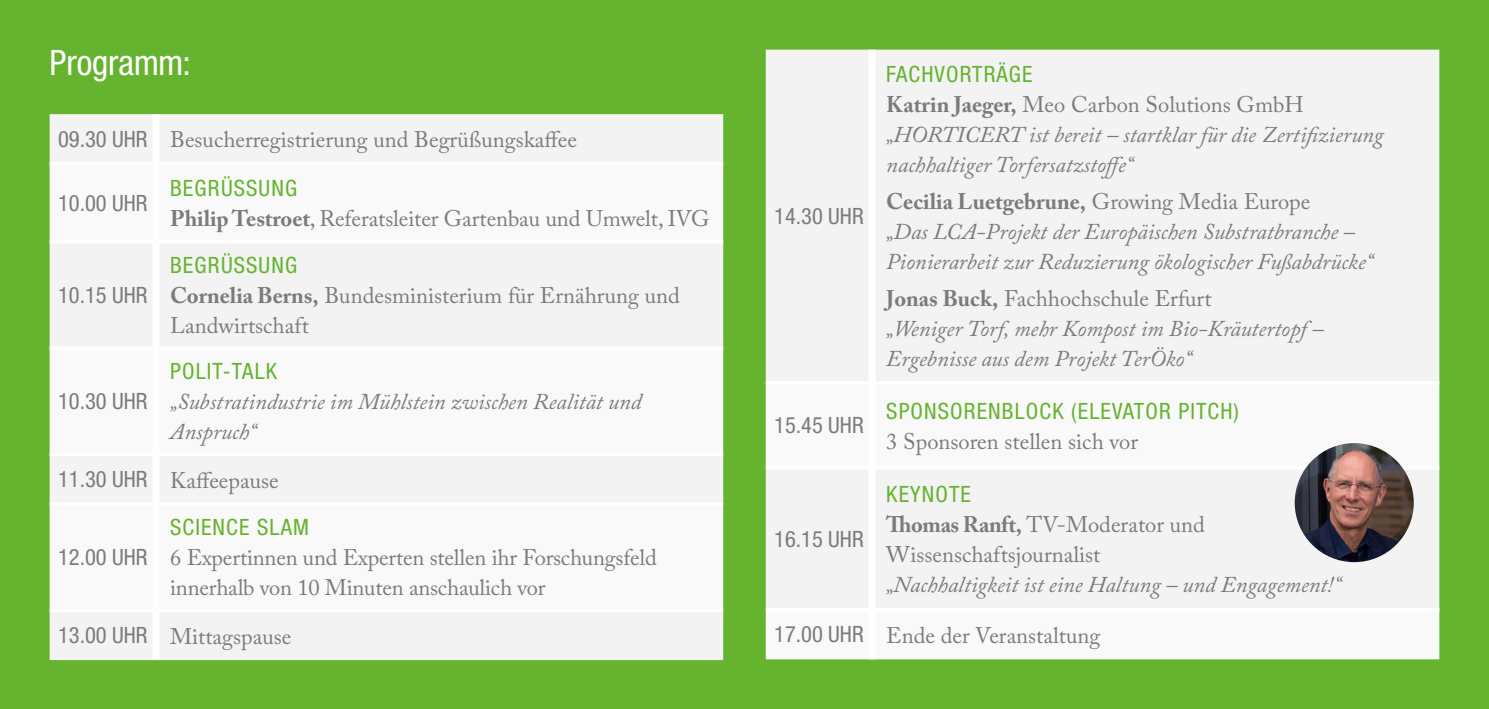
<style>
.page{position:relative;width:1489px;height:709px;background:#fff}
.page>*{position:absolute;margin:0;border:0;box-sizing:border-box;transform-origin:0 0}
.t1{font:condensed 35px "Helvetica Neue LT Std";letter-spacing:-.005em;color:#fff}
.t2{font:italic 22.5px/30px "Adobe Caslon Pro";color:#7c7b7b}
.t3{font:22.5px/30px "Adobe Caslon Pro";color:#7c7b7b}
.t4{font:condensed 22.5px "Helvetica Neue LT Std";letter-spacing:.05em;color:#65b32e}
.t5{font:condensed 22.5px "Helvetica Neue LT Std";color:#7c7b7b}
.s1{font-family:"Helvetica Neue LT Std";font-stretch:condensed}
.s2{font-weight:700}
.s3{font-weight:700;font-style:normal}
.s4{font-style:normal}
</style>
<div class="page">
<div style="left:0;top:0;width:1488px;height:709px;background:#65b32e"></div>
<div style="left:50px;top:114px;width:673px;height:546px;background:#f3f3f3"></div>
<div style="left:50px;top:165px;width:673px;height:443px;background:#f9f9f9"></div>
<div style="left:152px;top:114px;width:7px;height:48px;background:#fff"></div>
<div style="left:152px;top:165px;width:7px;height:75px;background:#fff"></div>
<div style="left:152px;top:243px;width:7px;height:103px;background:#fff"></div>
<div style="left:152px;top:350px;width:7px;height:102px;background:#fff"></div>
<div style="left:152px;top:456px;width:7px;height:46px;background:#fff"></div>
<div style="left:152px;top:506px;width:7px;height:102px;background:#fff"></div>
<div style="left:152px;top:612px;width:7px;height:48px;background:#fff"></div>
<hr style="left:50px;top:162px;width:106px;height:3px;background:#fff">
<hr style="left:156px;top:162px;width:567px;height:3px;background:#fff">
<hr style="left:50px;top:240px;width:106px;height:3px;background:#fff">
<hr style="left:156px;top:240px;width:567px;height:3px;background:#fff">
<hr style="left:50px;top:346px;width:106px;height:4px;background:#fff">
<hr style="left:156px;top:346px;width:567px;height:4px;background:#fff">
<hr style="left:50px;top:452px;width:106px;height:4px;background:#fff">
<hr style="left:156px;top:452px;width:567px;height:4px;background:#fff">
<hr style="left:50px;top:502px;width:106px;height:4px;background:#fff">
<hr style="left:156px;top:502px;width:567px;height:4px;background:#fff">
<hr style="left:50px;top:608px;width:106px;height:4px;background:#fff">
<hr style="left:156px;top:608px;width:567px;height:4px;background:#fff">
<div style="left:765px;top:50px;width:674px;height:331px;background:#f3f3f3"></div>
<div style="left:765px;top:384px;width:674px;height:275px;background:#f9f9f9"></div>
<div style="left:868px;top:50px;width:7px;height:331px;background:#fff"></div>
<div style="left:868px;top:384px;width:7px;height:82px;background:#fff"></div>
<div style="left:868px;top:469px;width:7px;height:139px;background:#fff"></div>
<div style="left:868px;top:611px;width:7px;height:48px;background:#fff"></div>
<hr style="left:765px;top:381px;width:107px;height:3px;background:#fff">
<hr style="left:872px;top:381px;width:567px;height:3px;background:#fff">
<hr style="left:765px;top:466px;width:107px;height:3px;background:#fff">
<hr style="left:872px;top:466px;width:567px;height:3px;background:#fff">
<hr style="left:765px;top:608px;width:107px;height:3px;background:#fff">
<hr style="left:872px;top:608px;width:567px;height:3px;background:#fff">
<img style="left:1294px;top:443px;width:119px;height:119px;border-radius:59px">
<h1 class="t1" style="left:50px;top:42px;width:143px">Programm:</h1>
<p class="t3" style="left:58px;top:124px;width:520px"><span class="s1">09.30 UHR</span> Besucherregistrierung und Begrüßungskaffee</p>
<p class="t5" style="left:58px;top:190px;width:91px">10.00 UHR</p>
<p class="t5" style="left:58px;top:282px;width:91px">10.15 UHR</p>
<p class="t4" style="left:170px;top:175px;width:128px">BEGRÜSSUNG</p>
<p class="t3" style="left:170px;top:203px;width:540px"><span class="s2">Philip Testroet</span>, Referatsleiter Gartenbau und Umwelt, IVG</p>
<p class="t4" style="left:170px;top:252px;width:128px">BEGRÜSSUNG</p>
<p class="t3" style="left:170px;top:280px;width:511px"><span class="s2">Cornelia Berns,</span> Bundesministerium für Ernährung und<br>Landwirtschaft</p>
<p class="t4" style="left:170px;top:358px;width:108px">POLIT-TALK</p>
<p class="t2" style="left:170px;top:386px;width:472px">„Substratindustrie im Mühlstein zwischen Realität und<br>Anspruch“</p>
<p class="t3" style="left:58px;top:465px;width:222px"><span class="s1">11.30 UHR</span> Kaffeepause</p>
<p class="t5" style="left:58px;top:388px;width:91px">10.30 UHR</p>
<p class="t4" style="left:170px;top:514px;width:140px">SCIENCE SLAM</p>
<p class="t3" style="left:170px;top:542px;width:488px">6 Expertinnen und Experten stellen ihr Forschungsfeld innerhalb von 10 Minuten anschaulich vor</p>
<p class="t3" style="left:58px;top:620px;width:235px"><span class="s1">13.00 UHR</span> Mittagspause</p>
<p class="t5" style="left:58px;top:544px;width:91px">12.00 UHR</p>
<p class="t5" style="left:774px;top:203px;width:91px">14.30 UHR</p>
<p class="t5" style="left:774px;top:412px;width:91px">15.45 UHR</p>
<p class="t4" style="left:886px;top:61px;width:148px">FACHVORTRÄGE</p>
<p class="t2" style="left:886px;top:89px;width:499px"><span class="s3">Katrin Jaeger,</span> <span class="s4">Meo Carbon Solutions GmbH </span>„HORTICERT ist bereit – startklar für die Zertifizierung nachhaltiger Torfersatzstoffe“</p>
<p class="t2" style="left:886px;top:186px;width:488px"><span class="s3">Cecilia Luetgebrune,</span> <span class="s4">Growing Media Europe<br></span>„Das LCA-Projekt der Europäischen Substratbranche –<br>Pionierarbeit zur Reduzierung ökologischer Fußabdrücke“</p>
<p class="t2" style="left:886px;top:283px;width:438px"><span class="s3">Jonas Buck,</span> <span class="s4">Fachhochschule Erfurt<br></span>„Weniger Torf, mehr Kompost im Bio-Kräutertopf –<br>Ergebnisse aus dem Projekt TerÖko“</p>
<p class="t4" style="left:886px;top:397px;width:354px">SPONSORENBLOCK (ELEVATOR PITCH)</p>
<p class="t3" style="left:886px;top:426px;width:253px">3 Sponsoren stellen sich vor</p>
<p class="t4" style="left:886px;top:481px;width:86px">KEYNOTE</p>
<p class="t3" style="left:886px;top:509px;width:320px"><span class="s2">Thomas Ranft,</span> TV-Moderator und<br>Wissenschaftsjournalist</p>
<p class="t2" style="left:886px;top:569px;width:456px">„Nachhaltigkeit ist eine Haltung – und Engagement!“</p>
<p class="t3" style="left:774px;top:620px;width:327px"><span class="s1">17.00 UHR</span> Ende der Veranstaltung</p>
<p class="t5" style="left:774px;top:526px;width:91px">16.15 UHR</p>
</div>
